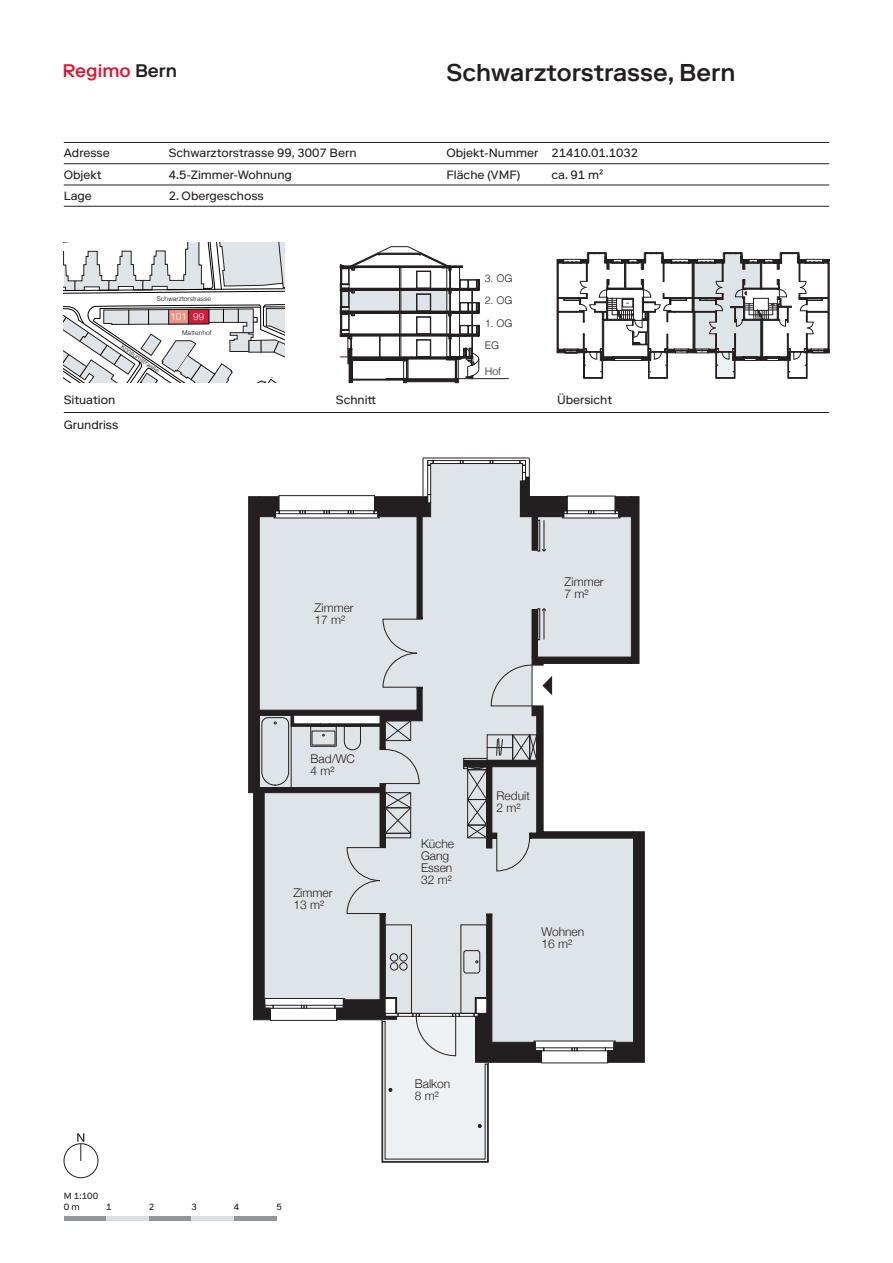
<style>
.page{position:relative;width:893px;height:1263px;background:#fff}
.page>*{position:absolute;margin:0;border:0;box-sizing:border-box;transform-origin:0 0}
.t1{font:500 24.3px "Riforma LL";color:#231f20}
.t2{font:500 18.15px "Riforma LL";color:#d01d39}
.Text{font:12px "Riforma LL";color:#231f20}
.t3{font:300 12px/12px "Helvetica Neue";color:#231f20}
.t4{font:300 10.5px/22.5px "Helvetica";color:#231f20}
.t5{font:300 9.9px "Helvetica Neue";color:#fff}
.t6{font:9px "Riforma LL";color:#231f20}
.t7{font:300 6.6px "Helvetica";color:#000}
.t8{font:300 2.1px "Helvetica Neue";color:#231f20}
.s1{color:#231f20}
</style>
<div class="page">
<svg style="left:248px;top:458px;width:396px;height:704px"></svg>
<svg style="left:64px;top:242px;width:221px;height:52px"></svg>
<svg style="left:64px;top:304px;width:221px;height:79px"></svg>
<hr style="left:458px;top:378px;width:51px;height:1px;background:#231f20">
<svg style="left:340px;top:247px;width:140px;height:136px"></svg>
<svg style="left:557px;top:252px;width:272px;height:126px"></svg>
<hr style="left:64px;top:412px;width:765px;height:1px;background:#231f20">
<hr style="left:64px;top:142px;width:765px;height:1px;background:#231f20">
<hr style="left:64px;top:163px;width:765px;height:1px;background:#231f20">
<hr style="left:64px;top:185px;width:765px;height:1px;background:#231f20">
<hr style="left:64px;top:206px;width:765px;height:1px;background:#231f20">
<hr style="left:64px;top:1216px;width:42px;height:4px;background:#939598">
<hr style="left:106px;top:1216px;width:43px;height:4px;background:#dcdddf">
<hr style="left:149px;top:1216px;width:42px;height:4px;background:#939598">
<hr style="left:191px;top:1216px;width:43px;height:4px;background:#dcdddf">
<hr style="left:234px;top:1216px;width:42px;height:4px;background:#939598">
<div style="left:64px;top:1143px;width:34px;height:35px;border:1px solid #231f20;border-radius:50%"></div>
<svg style="left:77px;top:1133px;width:7px;height:28px"></svg>
<h2 class="t2" style="left:63px;top:60px;width:116px">Regimo <span class="s1">Bern</span></h2>
<p class="Text" style="left:64px;top:146px;width:48px">Adresse</p>
<p class="Text" style="left:169px;top:146px;width:189px">Schwarztorstrasse 99, 3007 Bern</p>
<p class="Text" style="left:64px;top:167px;width:39px">Objekt</p>
<p class="Text" style="left:169px;top:167px;width:125px">4.5-Zimmer-Wohnung</p>
<p class="Text" style="left:64px;top:189px;width:30px">Lage</p>
<p class="Text" style="left:169px;top:189px;width:97px">2. Obergeschoss</p>
<p class="t7" style="left:157px;top:293px;width:56px">Schwarztorstrasse</p>
<p class="t5" style="left:170px;top:308px;width:35px">101 99</p>
<p class="t7" style="left:124px;top:341px;width:47px;rotate:34deg">Konsumstrasse</p>
<p class="t7" style="left:182px;top:327px;width:31px">Mattenhof</p>
<h1 class="t1" style="left:446px;top:58px;width:290px">Schwarztorstrasse, Bern</h1>
<p class="Text" style="left:446px;top:146px;width:193px">Objekt-Nummer 21410.01.1032</p>
<p class="Text" style="left:446px;top:167px;width:75px">Fläche (VMF)</p>
<p class="Text" style="left:551px;top:167px;width:53px">ca. 91 m²</p>
<p class="t4" style="left:485px;top:266px;width:30px">3. OG</p>
<p class="t4" style="left:485px;top:289px;width:30px">2. OG</p>
<p class="t4" style="left:485px;top:311px;width:30px">1. OG<br>EG</p>
<p class="t4" style="left:485px;top:359px;width:18px">Hof</p>
<p class="t8" style="left:626px;top:301px;width:4px">Lift</p>
<p class="Text" style="left:64px;top:393px;width:53px">Situation</p>
<p class="Text" style="left:557px;top:393px;width:57px">Übersicht</p>
<p class="Text" style="left:336px;top:393px;width:42px">Schnitt</p>
<p class="Text" style="left:64px;top:418px;width:56px">Grundriss</p>
<p class="t3" style="left:315px;top:601px;width:41px">Zimmer<br>17 m²</p>
<p class="t3" style="left:311px;top:752px;width:46px">Bad/WC<br>4 m²</p>
<p class="t3" style="left:293px;top:886px;width:41px">Zimmer<br>13 m²</p>
<p class="t6" style="left:64px;top:1191px;width:36px">M 1:100</p>
<p class="t6" style="left:64px;top:1201px;width:17px">0 m</p>
<p class="t6" style="left:106px;top:1201px;width:7px">1</p>
<p class="t6" style="left:149px;top:1201px;width:7px">2</p>
<p class="t6" style="left:191px;top:1201px;width:7px">3</p>
<p class="t6" style="left:234px;top:1201px;width:7px">4</p>
<p class="t6" style="left:276px;top:1201px;width:7px">5</p>
<p class="t3" style="left:565px;top:575px;width:41px">Zimmer<br>7 m²</p>
<p class="t3" style="left:421px;top:836px;width:35px">Küche<br>Gang<br>Essen<br>32 m²</p>
<p class="t3" style="left:497px;top:788px;width:35px">Reduit<br>2 m²</p>
<p class="t3" style="left:541px;top:925px;width:44px">Wohnen<br>16 m²</p>
<p class="t3" style="left:415px;top:1076px;width:37px">Balkon<br>8 m²</p>
</div>
